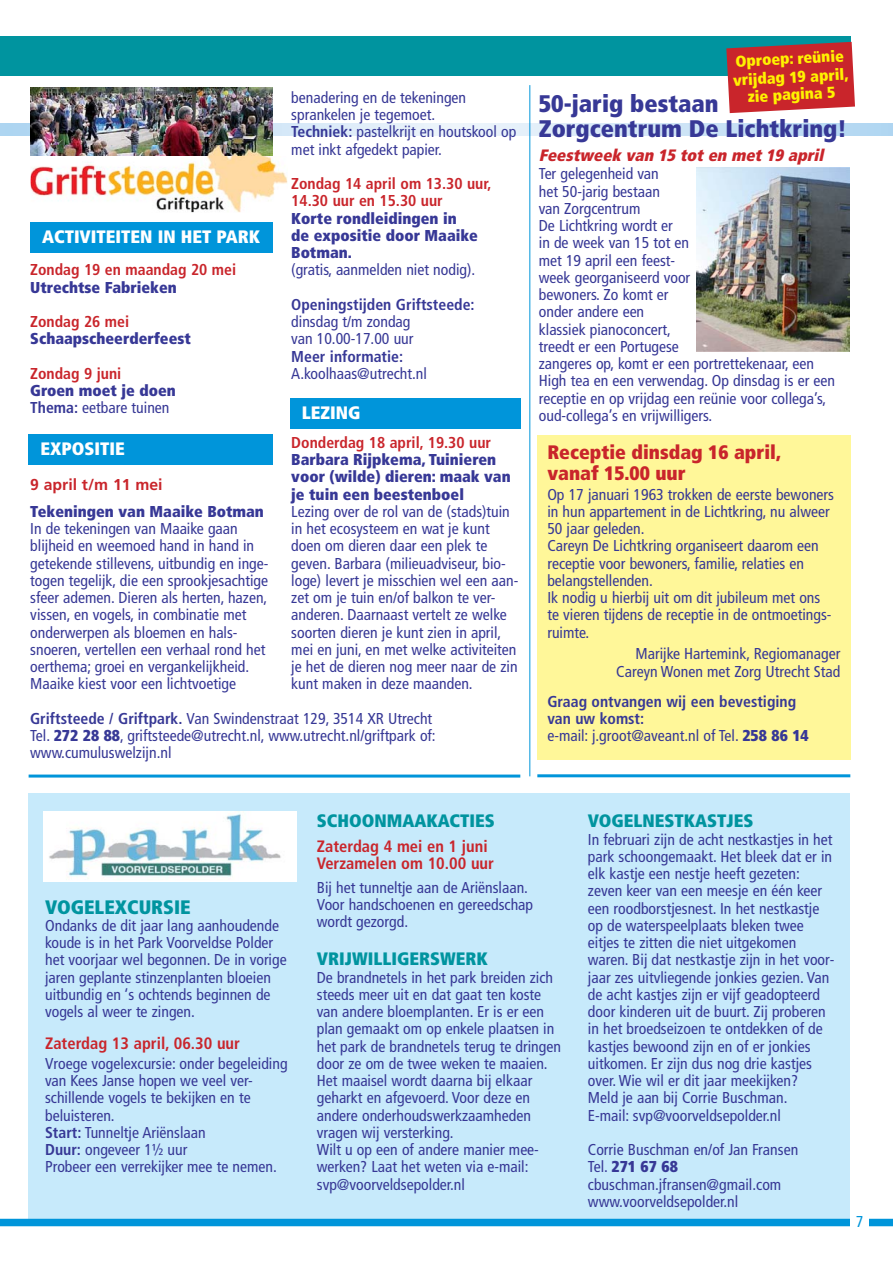
<style>
.page{position:relative;width:893px;height:1263px;background:#fff}
.page>*{position:absolute;margin:0;border:0;box-sizing:border-box;transform-origin:0 0}
.t1{font:900 condensed 24px/25.5px "Frutiger";color:#373896}
.t2{font:900 condensed 19.5px/21px "Frutiger";color:#c9252b}
.t3{font:900 condensed 19.5px "Frutiger";color:#00949f}
.t4{font:900 condensed 18px "Frutiger";color:#00949f}
.t5{font:900 condensed 18px "Frutiger";color:#fff}
.t6{font:700 condensed 16.5px/17.2px "Frutiger";color:#c9252b}
.t7{font:italic 900 condensed 16.5px "Frutiger";color:#c9252b}
.t8{font:condensed 15.75px/17.2px "Frutiger";color:#373896}
.t9{font:900 condensed 15.75px/17.2px "Frutiger";color:#373896}
.t10{font:700 condensed 15.75px/17.2px "Frutiger";color:#373896}
.t11{font:700 condensed 15.75px/17.2px "Frutiger";color:#c9252b}
.t12{font:900 condensed 15.75px/18.8px "Frutiger";color:#fff200}
.t13{font:700 15.75px "Frutiger";color:#c9252b}
.t14{font:condensed 15.75px "Frutiger";color:#0095da}
.s1{font-weight:700}
.s2{font-weight:400}
.s3{font-weight:900}
</style>
<div class="page">
<div style="left:537px;top:436px;width:313px;height:324px;background:#fff799"></div>
<div style="left:29px;top:793px;width:821px;height:426px;background:#c7eafb"></div>
<svg style="left:6px;top:124px;width:886px;height:12px;background:#d2e6f6"></svg>
<div style="left:30px;top:222px;width:243px;height:31px;background:#0095da"></div>
<div style="left:0;top:37px;width:850px;height:39px;background:#00949f"></div>
<svg style="left:0;top:124px;width:6px;height:12px"></svg>
<img style="left:30px;top:87px;width:243px;height:69px">
<div style="left:0;top:1219px;width:892px;height:7px;background:#0095da"></div>
<div style="left:850px;top:1214px;width:19px;height:48px;background:#fff"></div>
<img style="left:31px;top:146px;width:257px;height:66px">
<hr style="left:529px;top:85px;width:1px;height:691px;background:#0095da">
<div style="left:29px;top:434px;width:244px;height:31px;background:#0095da"></div>
<img style="left:44px;top:811px;width:252px;height:71px">
<img style="left:696px;top:168px;width:153px;height:183px">
<div style="left:290px;top:398px;width:230px;height:30px;background:#0095da"></div>
<hr style="left:29px;top:775px;width:491px;height:3px;background:#0095da">
<hr style="left:537px;top:774px;width:313px;height:3px;background:#0095da">
<svg style="left:726px;top:42px;width:129px;height:71px;background:#c3383e"></svg>
<p class="t5" style="left:42px;top:230px;width:219px">ACTIVITEITEN IN HET PARK</p>
<p class="t11" style="left:30px;top:263px;width:207px">Zondag 19 en maandag 20 mei</p>
<p class="t9" style="left:30px;top:280px;width:148px">Utrechtse Fabrieken</p>
<p class="t11" style="left:30px;top:314px;width:100px">Zondag 26 mei</p>
<p class="t9" style="left:30px;top:332px;width:162px">Schaapscheerderfeest</p>
<p class="t11" style="left:30px;top:366px;width:93px">Zondag 9 juni</p>
<p class="t9" style="left:30px;top:383px;width:147px">Groen moet je doen<br><span class="s1">Thema:</span> <span class="s2">eetbare tuinen</span></p>
<p class="t5" style="left:41px;top:442px;width:86px">EXPOSITIE</p>
<p class="t13" style="left:30px;top:478px;width:134px">9 april t/m 11 mei</p>
<p class="t9" style="left:30px;top:504px;width:235px">Tekeningen van Maaike Botman</p>
<p class="t8" style="left:30px;top:521px;width:240px">In de tekeningen van Maaike gaan blijheid en weemoed hand in hand in getekende stillevens, uitbundig en inge&shy;togen tegelijk, die een sprookjesachtige sfeer ademen. Dieren als herten, hazen, vissen, en vogels, in combinatie met onderwerpen als bloemen en hals&shy;snoeren, vertellen een verhaal rond het oerthema; groei en vergankelijkheid.<br>Maaike kiest voor een lichtvoetige</p>
<p class="t8" style="left:291px;top:90px;width:226px">benadering en de tekeningen sprankelen je tegemoet.<br><span class="s1">Techniek:</span> pastelkrijt en houtskool op met inkt afgedekt papier.</p>
<p class="t11" style="left:291px;top:176px;width:202px">Zondag 14 april om 13.30 uur,<br>14.30 uur en 15.30 uur</p>
<p class="t9" style="left:291px;top:211px;width:188px">Korte rondleidingen in de expositie door Maaike<br>Botman.</p>
<p class="t8" style="left:291px;top:263px;width:185px">(gratis, aanmelden niet nodig).</p>
<p class="t10" style="left:291px;top:297px;width:185px">Openingstijden Griftsteede:</p>
<p class="t8" style="left:291px;top:314px;width:124px">dinsdag t/m zondag van 10.00-17.00 uur</p>
<p class="t10" style="left:291px;top:349px;width:113px">Meer informatie:</p>
<p class="t8" style="left:291px;top:366px;width:137px">A.koolhaas@utrecht.nl</p>
<p class="t5" style="left:302px;top:405px;width:60px">LEZING</p>
<p class="t11" style="left:291px;top:435px;width:201px">Donderdag 18 april, 19.30 uur</p>
<p class="t9" style="left:291px;top:452px;width:221px">Barbara Rijpkema, Tuinieren voor (wilde) dieren: maak van je tuin een beestenboel</p>
<p class="t8" style="left:291px;top:504px;width:228px">Lezing over de rol van de (stads)tuin in het ecosysteem en wat je kunt doen om dieren daar een plek te geven. Barbara (milieuadviseur, bio&shy;loge) levert je misschien wel een aan&shy;zet om je tuin en/of balkon te ver&shy;anderen. Daarnaast vertelt ze welke soorten dieren je kunt zien in april, mei en juni, en met welke activiteiten je het de dieren nog meer naar de zin kunt maken in deze maanden.</p>
<p class="t8" style="left:30px;top:711px;width:407px"><span class="s1">Griftsteede / Griftpark.</span> Van Swindenstraat 129, 3514 XR Utrecht<br>Tel. <span class="s3">272 28 88</span>, griftsteede@utrecht.nl, www.utrecht.nl/griftpark of: www.cumuluswelzijn.nl</p>
<p class="t12" style="left:732px;top:53px;width:117px;rotate:-3deg">Oproep: reünie vrijdag 19 april,</p>
<p class="t12" style="left:747px;top:89px;width:89px;rotate:-3deg">zie pagina 5</p>
<h1 class="t1" style="left:539px;top:92px;width:309px">50-jarig bestaan<br>Zorgcentrum De Lichtkring!</h1>
<p class="t7" style="left:539px;top:148px;width:289px">Feestweek van 15 tot en met 19 april</p>
<p class="t8" style="left:539px;top:167px;width:298px">Ter gelegenheid van<br>het 50-jarig bestaan<br>van Zorgcentrum<br>De Lichtkring wordt er<br>in de week van 15 tot en<br>met 19 april een feest-<br>week georganiseerd voor<br>bewoners. Zo komt er<br>onder andere een<br>klassiek pianoconcert,<br>treedt er een Portugese<br>zangeres op, komt er een portrettekenaar, een<br>High tea en een verwendag. Op dinsdag is er een receptie en op vrijdag een reünie voor collega’s, oud-collega’s en vrijwilligers.</p>
<p class="t2" style="left:547px;top:443px;width:235px">Receptie dinsdag 16 april, vanaf 15.00 uur</p>
<p class="t8" style="left:547px;top:487px;width:288px">Op 17 januari 1963 trokken de eerste bewoners in hun appartement in de Lichtkring, nu alweer 50 jaar geleden.<br>Careyn De Lichtkring organiseert daarom een receptie voor bewoners, familie, relaties en belangstellenden.<br>Ik nodig u hierbij uit om dit jubileum met ons te vieren tijdens de receptie in de ontmoetings&shy;ruimte.</p>
<p class="t8" style="left:616px;top:647px;width:226px;text-align:right">Marijke Hartemink, Regiomanager<br>Careyn Wonen met Zorg Utrecht Stad</p>
<p class="t10" style="left:547px;top:694px;width:263px">Graag ontvangen wij een bevestiging van uw komst:<br><span class="s2">e-mail: j.groot@aveant.nl of Tel.</span> <span class="s3">258 86 14</span></p>
<p class="t3" style="left:45px;top:899px;width:147px">VOGELEXCURSIE</p>
<p class="t8" style="left:45px;top:918px;width:243px">Ondanks de dit jaar lang aanhoudende koude is in het Park Voorveldse Polder het voorjaar wel begonnen. De in vorige jaren geplante stinzenplanten bloeien uitbundig en ‘s ochtends beginnen de vogels al weer te zingen.</p>
<p class="t6" style="left:45px;top:1036px;width:196px">Zaterdag 13 april, 06.30 uur</p>
<p class="t8" style="left:45px;top:1056px;width:244px">Vroege vogelexcursie: onder begeleiding van Kees Janse hopen we veel ver&shy;schillende vogels te bekijken en te beluisteren.<br><span class="s1">Start:</span> Tunneltje Ariënslaan<br><span class="s1">Duur:</span> ongeveer 1½ uur<br>Probeer een verrekijker mee te nemen.</p>
<p class="t4" style="left:317px;top:814px;width:180px">SCHOONMAAKACTIES</p>
<p class="t6" style="left:317px;top:839px;width:179px">Zaterdag 4 mei en 1 juni<br>Verzamelen om 10.00 uur</p>
<p class="t8" style="left:317px;top:880px;width:218px">Bij het tunneltje aan de Ariënslaan.<br>Voor handschoenen en gereedschap wordt gezorgd.</p>
<p class="t4" style="left:317px;top:952px;width:172px">VRIJWILLIGERSWERK</p>
<p class="t8" style="left:317px;top:970px;width:246px">De brandnetels in het park breiden zich steeds meer uit en dat gaat ten koste van andere bloemplanten. Er is er een plan gemaakt om op enkele plaatsen in het park de brandnetels terug te dringen door ze om de twee weken te maaien.<br>Het maaisel wordt daarna bij elkaar geharkt en afgevoerd. Voor deze en andere onderhoudswerkzaamheden vragen wij versterking.<br>Wilt u op een of andere manier mee&shy;werken? Laat het weten via e-mail: svp@voorveldsepolder.nl</p>
<p class="t4" style="left:588px;top:814px;width:167px">VOGELNESTKASTJES</p>
<p class="t8" style="left:588px;top:832px;width:248px">In februari zijn de acht nestkastjes in het park schoongemaakt. Het bleek dat er in elk kastje een nestje heeft gezeten: zeven keer van een meesje en één keer een roodborstjesnest. In het nestkastje op de waterspeelplaats bleken twee eitjes te zitten die niet uitgekomen waren. Bij dat nestkastje zijn in het voor&shy;jaar zes uitvliegende jonkies gezien. Van de acht kastjes zijn er vijf geadopteerd door kinderen uit de buurt. Zij proberen in het broedseizoen te ontdekken of de kastjes bewoond zijn en of er jonkies uitkomen. Er zijn dus nog drie kastjes over. Wie wil er dit jaar meekijken?<br>Meld je aan bij Corrie Buschman.<br>E-mail: svp@voorveldsepolder.nl</p>
<p class="t8" style="left:588px;top:1142px;width:212px">Corrie Buschman en/of Jan Fransen<br>Tel. <span class="s3">271 67 68 </span>cbuschman.jfransen@gmail.com www.voorveldsepolder.nl</p>
<p class="t14" style="left:856px;top:1216px;width:9px">7</p>
</div>
